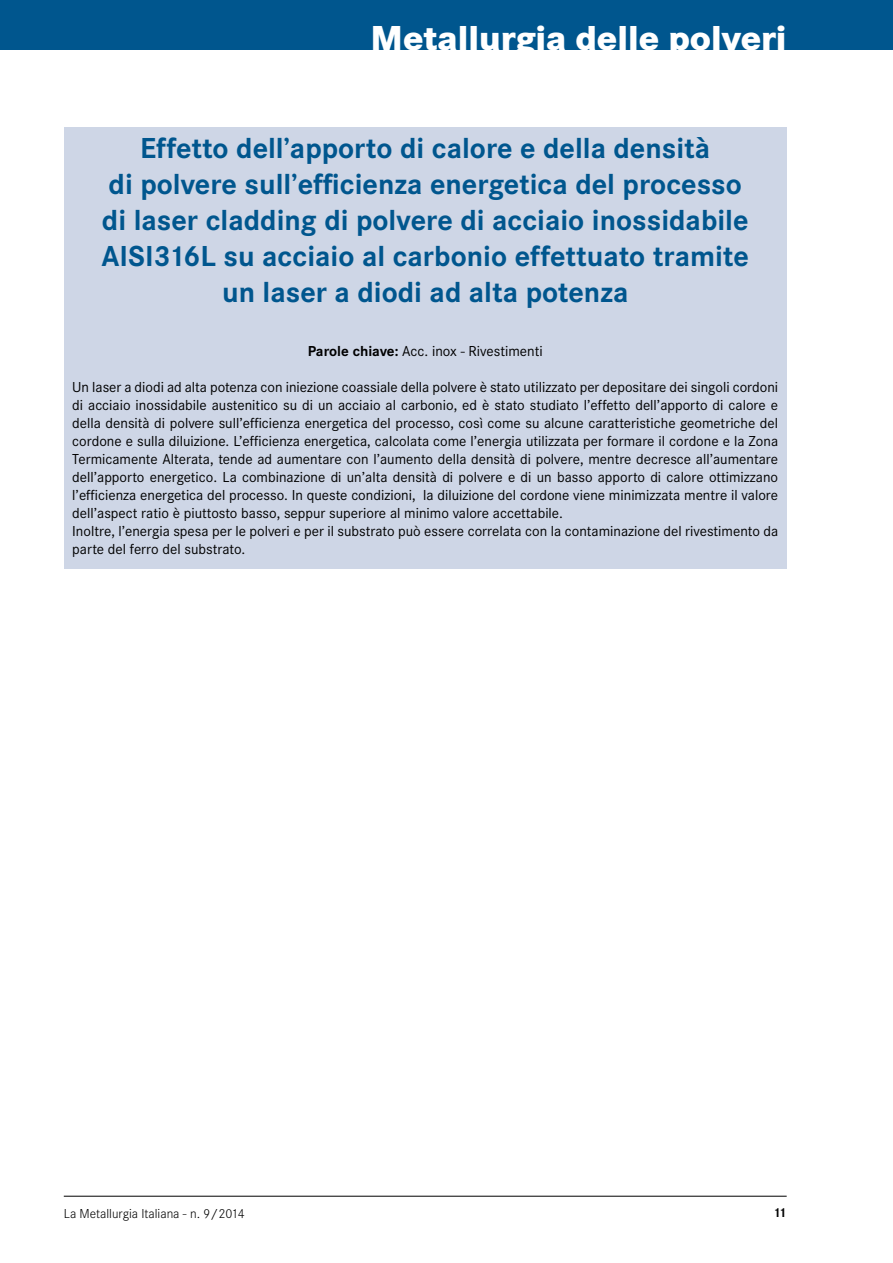
<style>
.page{position:relative;width:893px;height:1263px;background:#fff}
.page>*{position:absolute;margin:0;border:0;box-sizing:border-box;transform-origin:0 0}
.t1{font:800 36px "Corporate S";color:#fff}
.t2{font:700 30px/36px "Corporate S";color:#00568e;text-align:center}
.t3{font:15px/18px "Corporate S";color:#000}
.t4{font:300 13.5px "Corporate S";color:#000}
.t5{font:700 13.5px "Corporate S";color:#000}
.s1{font-weight:700}
</style>
<div class="page">
<hr style="left:64px;top:1196px;width:723px;height:1px;background:#000">
<div style="left:0;top:0;width:893px;height:50px;background:#00568e"></div>
<div style="left:64px;top:128px;width:723px;height:441px;background:#ced6e6"></div>
<h1 class="t1" style="left:371px;top:17px;width:418px">Metallurgia delle polveri</h1>
<p class="t2" style="left:102px;top:130px;width:649px">Effetto dell’apporto di calore e della densità<br>di polvere sull’efficienza energetica del processo di laser cladding di polvere di acciaio inossidabile AISI316L su acciaio al carbonio effettuato tramite un laser a diodi ad alta potenza</p>
<p class="t3" style="left:308px;top:342px;width:237px"><span class="s1">Parole chiave:</span> Acc. inox - Rivestimenti</p>
<p class="t3" style="left:72px;top:378px;width:707px">Un laser a diodi ad alta potenza con iniezione coassiale della polvere è stato utilizzato per depositare dei singoli cordoni di acciaio inossidabile austenitico su di un acciaio al carbonio, ed è stato studiato l’effetto dell’apporto di calore e della densità di polvere sull’efficienza energetica del processo, così come su alcune caratteristiche geometriche del cordone e sulla diluizione. L’efficienza energetica, calcolata come l’energia utilizzata per formare il cordone e la Zona Termicamente Alterata, tende ad aumentare con l’aumento della densità di polvere, mentre decresce all’aumentare dell’apporto energetico. La combinazione di un’alta densità di polvere e di un basso apporto di calore ottimizzano l’efficienza energetica del processo. In queste condizioni, la diluizione del cordone viene minimizzata mentre il valore dell’aspect ratio è piuttosto basso, seppur superiore al minimo valore accettabile.<br>Inoltre, l’energia spesa per le polveri e per il substrato può essere correlata con la contaminazione del rivestimento da parte del ferro del substrato.</p>
<p class="t4" style="left:64px;top:1206px;width:182px">La Metallurgia Italiana - n. 9/2014</p>
<p class="t5" style="left:773px;top:1205px;width:15px">11</p>
</div>
